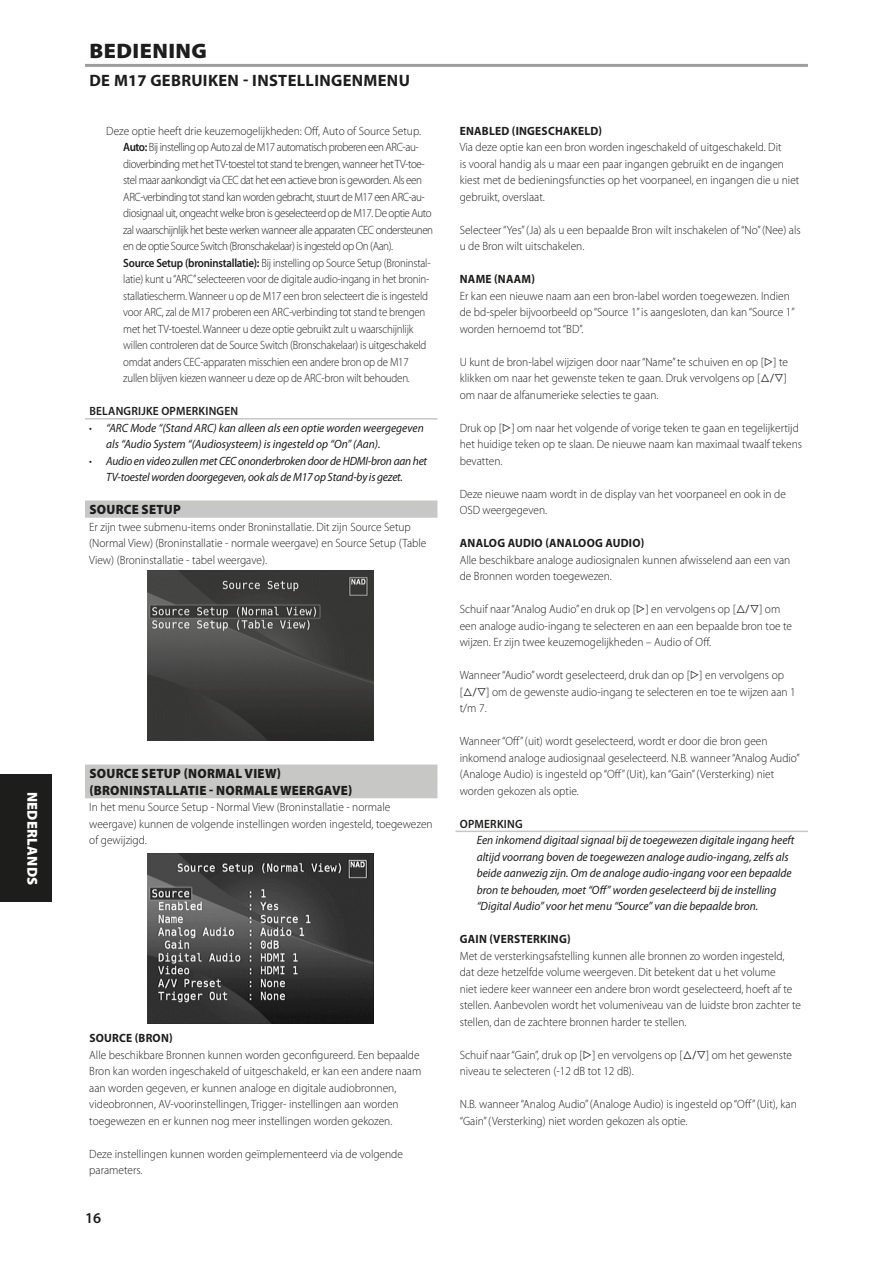
<style>
.page{position:relative;width:893px;height:1263px;background:#fff}
.page>*{position:absolute;margin:0;border:0;box-sizing:border-box;transform-origin:0 0}
.Body_copy_-_header{font:900 21px "Myriad Pro";letter-spacing:.02em;color:#1d1d1b;scale:1.05 1}
.Body_copy_-_header-2{font:700 16.5px "Myriad Pro";letter-spacing:.02em;color:#1d1d1b}
.t1{font:600 15px "Myriad Pro";color:#1d1d1b}
.t2{font:900 14.4px "Myriad Pro";letter-spacing:.02em;color:#fff}
.Body_copy_-_sub-sect{font:900 13.5px "Myriad Pro";letter-spacing:.02em;color:#1d1d1b;scale:.95 1}
.Body_copy_-_normal{font:300 12px/16.5px "Myriad Pro";color:#1d1d1b;scale:.95 1}
.Body_copy_-_indent_2{font:300 12px/16.5px "Myriad Pro";letter-spacing:-.03em;color:#1d1d1b;scale:.91 1}
.Body_copy_-_indent_2-2{font:300 12px/16.5px "Myriad Pro";letter-spacing:-.03em;color:#1d1d1b;scale:.92 1}
.Body_copy_-_note{font:italic 12px/16.5px "Myriad Pro";color:#1d1d1b;scale:.95 1}
.Body_copy_-_note-2{font:italic 12px/16.5px "Myriad Pro";letter-spacing:-.02em;color:#1d1d1b;text-align:center;scale:.95 1}
.Body_copy_-_sub-sect-2{font:700 12px "Myriad Pro";letter-spacing:.02em;color:#1d1d1b;scale:.95 1}
.Body_copy_-_indent_1{font:300 12px "Myriad Pro";color:#1d1d1b;scale:.95 1}
.Body_copy_-_note_hea{font:600 12px "Myriad Pro";letter-spacing:.02em;color:#1d1d1b;scale:.95 1}
.s1{font-weight:600}
.s2{font-weight:300;font-style:normal}
</style>
<div class="page">
<hr style="left:85px;top:418px;width:352px;height:2px;background:#c7c7c6">
<div style="left:85px;top:500px;width:352px;height:18px;background:#c7c7c6"></div>
<div style="left:85px;top:764px;width:352px;height:18px;background:#c7c7c6"></div>
<div style="left:85px;top:781px;width:352px;height:17px;background:#c7c7c6"></div>
<hr style="left:455px;top:831px;width:353px;height:1px;background:#c7c7c6">
<hr style="left:85px;top:64px;width:723px;height:3px;background:#9d9d9d">
<img style="left:147px;top:570px;width:227px;height:170px">
<img style="left:147px;top:854px;width:227px;height:170px">
<div style="left:0;top:774px;width:51px;height:128px;background:#1d1d1b"></div>
<p class="t2" style="left:42px;top:791px;width:95px;rotate:90deg">NEDERLANDS</p>
<p class="Body_copy_-_header" style="left:90px;top:37px;width:113px">BEDIENING</p>
<p class="Body_copy_-_header-2" style="left:89px;top:70px;width:322px">DE M17 GEBRUIKEN - INSTELLINGENMENU</p>
<p class="Body_copy_-_indent_1" style="left:106px;top:123px;width:333px">Deze optie heeft drie keuzemogelijkheden: Off, Auto of Source Setup.</p>
<p class="Body_copy_-_indent_2-2" style="left:123px;top:139px;width:338px"><span class="s1">Auto:</span> Bij instelling op Auto zal de M17 automatisch proberen een ARC-au&shy;dioverbinding met het TV-toestel tot stand te brengen, wanneer het TV-toe&shy;stel maar aankondigt via CEC dat het een actieve bron is geworden. Als een ARC-verbinding tot stand kan worden gebracht, stuurt de M17 een ARC-au&shy;diosignaal uit, ongeacht welke bron is geselecteerd op de M17. De optie Auto zal waarschijnlijk het beste werken wanneer alle apparaten CEC ondersteunen en de optie Source Switch (Bronschakelaar) is ingesteld op On (Aan).</p>
<p class="Body_copy_-_indent_2" style="left:123px;top:254px;width:339px"><span class="s1">Source Setup (broninstallatie):</span> Bij instelling op Source Setup (Broninstal&shy;latie) kunt u “ARC” selecteeren voor de digitale audio-ingang in het bronin&shy;stallatiescherm. Wanneer u op de M17 een bron selecteert die is ingesteld voor ARC, zal de M17 proberen een ARC-verbinding tot stand te brengen met het TV-toestel. Wanneer u deze optie gebruikt zult u waarschijnlijk willen controleren dat de Source Switch (Bronschakelaar) is uitgeschakeld omdat anders CEC-apparaten misschien een andere bron op de M17 zullen blijven kiezen wanneer u deze op de ARC-bron wilt behouden.</p>
<p class="Body_copy_-_note_hea" style="left:89px;top:403px;width:158px">BELANGRIJKE OPMERKINGEN</p>
<p class="Body_copy_-_note" style="left:106px;top:419px;width:336px;text-indent:-17px"><span class="s2">•</span> “ARC Mode “(Stand ARC) kan alleen als een optie worden weergegeven als “Audio System “(Audiosysteem) is ingesteld op “On” (Aan).</p>
<p class="Body_copy_-_note-2" style="left:89px;top:452px;width:357px"><span class="s2">•</span> Audio en video zullen met CEC ononderbroken door de HDMI-bron aan het<br>TV-toestel worden doorgegeven, ook als de M17 op Stand-by is gezet.</p>
<p class="Body_copy_-_sub-sect" style="left:89px;top:500px;width:98px">SOURCE SETUP</p>
<p class="Body_copy_-_normal" style="left:89px;top:518px;width:356px">Er zijn twee submenu-items onder Broninstallatie. Dit zijn Source Setup (Normal View) (Broninstallatie - normale weergave) en Source Setup (Table<br>View) (Broninstallatie - tabel weergave).</p>
<p class="Body_copy_-_sub-sect" style="left:89px;top:764px;width:203px">SOURCE SETUP (NORMAL VIEW)</p>
<p class="Body_copy_-_sub-sect" style="left:89px;top:781px;width:278px">(BRONINSTALLATIE - NORMALE WEERGAVE)</p>
<p class="Body_copy_-_normal" style="left:89px;top:799px;width:363px">In het menu Source Setup - Normal View (Broninstallatie - normale weergave) kunnen de volgende instellingen worden ingesteld, toegewezen of gewijzigd.</p>
<p class="Body_copy_-_sub-sect-2" style="left:89px;top:1030px;width:89px">SOURCE (BRON)</p>
<p class="Body_copy_-_normal" style="left:89px;top:1046px;width:351px">Alle beschikbare Bronnen kunnen worden geconfigureerd. Een bepaalde Bron kan worden ingeschakeld of uitgeschakeld, er kan een andere naam aan worden gegeven, er kunnen analoge en digitale audiobronnen, videobronnen, AV-voorinstellingen, Trigger- instellingen aan worden toegewezen en er kunnen nog meer instellingen worden gekozen.</p>
<p class="Body_copy_-_normal" style="left:89px;top:1145px;width:332px">Deze instellingen kunnen worden geïmplementeerd via de volgende parameters.</p>
<p class="t1" style="left:85px;top:1208px;width:18px">16</p>
<p class="Body_copy_-_sub-sect-2" style="left:460px;top:123px;width:151px">ENABLED (INGESCHAKELD)</p>
<p class="Body_copy_-_normal" style="left:460px;top:139px;width:359px">Via deze optie kan een bron worden ingeschakeld of uitgeschakeld. Dit<br>is vooral handig als u maar een paar ingangen gebruikt en de ingangen kiest met de bedieningsfuncties op het voorpaneel, en ingangen die u niet gebruikt, overslaat.</p>
<p class="Body_copy_-_normal" style="left:460px;top:221px;width:360px">Selecteer “Yes” (Ja) als u een bepaalde Bron wilt inschakelen of “No” (Nee) als u de Bron wilt uitschakelen.</p>
<p class="Body_copy_-_sub-sect-2" style="left:460px;top:271px;width:81px">NAME (NAAM)</p>
<p class="Body_copy_-_normal" style="left:460px;top:287px;width:354px">Er kan een nieuwe naam aan een bron-label worden toegewezen. Indien de bd-speler bijvoorbeeld op “Source 1” is aangesloten, dan kan “Source 1” worden hernoemd tot “BD”.</p>
<p class="Body_copy_-_normal" style="left:460px;top:353px;width:347px">U kunt de bron-label wijzigen door naar “Name” te schuiven en op [ ] te klikken om naar het gewenste teken te gaan. Druk vervolgens op [</p>
<p class="Body_copy_-_normal" style="left:784px;top:370px;width:5px">]</p>
<p class="Body_copy_-_normal" style="left:460px;top:386px;width:211px">om naar de alfanumerieke selecties te gaan.</p>
<p class="Body_copy_-_normal" style="left:460px;top:419px;width:362px">Druk op [ ] om naar het volgende of vorige teken te gaan en tegelijkertijd het huidige teken op te slaan. De nieuwe naam kan maximaal twaalf tekens bevatten.</p>
<p class="Body_copy_-_normal" style="left:460px;top:485px;width:345px">Deze nieuwe naam wordt in de display van het voorpaneel en ook in de<br>OSD weergegeven.</p>
<p class="Body_copy_-_sub-sect-2" style="left:460px;top:535px;width:196px">ANALOG AUDIO (ANALOOG AUDIO)</p>
<p class="Body_copy_-_normal" style="left:460px;top:551px;width:349px">Alle beschikbare analoge audiosignalen kunnen afwisselend aan een van de Bronnen worden toegewezen.</p>
<p class="Body_copy_-_normal" style="left:460px;top:601px;width:292px">Schuif naar “Analog Audio” en druk op [ ] en vervolgens op [</p>
<p class="Body_copy_-_normal" style="left:460px;top:601px;width:351px;text-indent:300px">] om een analoge audio-ingang te selecteren en aan een bepaalde bron toe te wijzen. Er zijn twee keuzemogelijkheden – Audio of Off.</p>
<p class="Body_copy_-_normal" style="left:460px;top:667px;width:343px">Wanneer “Audio” wordt geselecteerd, druk dan op [ ] en vervolgens op [</p>
<p class="Body_copy_-_normal" style="left:460px;top:683px;width:355px;text-indent:27px">] om de gewenste audio-ingang te selecteren en toe te wijzen aan 1 t/m 7.</p>
<p class="Body_copy_-_normal" style="left:460px;top:733px;width:360px">Wanneer “Off” (uit) wordt geselecteerd, wordt er door die bron geen inkomend analoge audiosignaal geselecteerd. N.B. wanneer “Analog Audio” (Analoge Audio) is ingesteld op “Off” (Uit), kan “Gain” (Versterking) niet worden gekozen als optie.</p>
<p class="Body_copy_-_note_hea" style="left:460px;top:816px;width:68px">OPMERKING</p>
<p class="Body_copy_-_note" style="left:477px;top:832px;width:336px">Een inkomend digitaal signaal bij de toegewezen digitale ingang heeft altijd voorrang boven de toegewezen analoge audio-ingang, zelfs als beide aanwezig zijn. Om de analoge audio-ingang voor een bepaalde bron te behouden, moet “Off” worden geselecteerd bij de instelling “Digital Audio” voor het menu “Source” van die bepaalde bron.</p>
<p class="Body_copy_-_sub-sect-2" style="left:460px;top:931px;width:118px">GAIN (VERSTERKING)</p>
<p class="Body_copy_-_normal" style="left:460px;top:947px;width:361px">Met de versterkingsafstelling kunnen alle bronnen zo worden ingesteld, dat deze hetzelfde volume weergeven. Dit betekent dat u het volume<br>niet iedere keer wanneer een andere bron wordt geselecteerd, hoeft af te stellen. Aanbevolen wordt het volumeniveau van de luidste bron zachter te stellen, dan de zachtere bronnen harder te stellen.</p>
<p class="Body_copy_-_normal" style="left:460px;top:1046px;width:236px">Schuif naar “Gain”, druk op [ ] en vervolgens op [</p>
<p class="Body_copy_-_normal" style="left:706px;top:1046px;width:92px">] om het gewenste</p>
<p class="Body_copy_-_normal" style="left:460px;top:1063px;width:185px">niveau te selecteren (-12 dB tot 12 dB).</p>
<p class="Body_copy_-_normal" style="left:460px;top:1096px;width:356px">N.B. wanneer “Analog Audio” (Analoge Audio) is ingesteld op “Off” (Uit), kan “Gain” (Versterking) niet worden gekozen als optie.</p>
</div>
